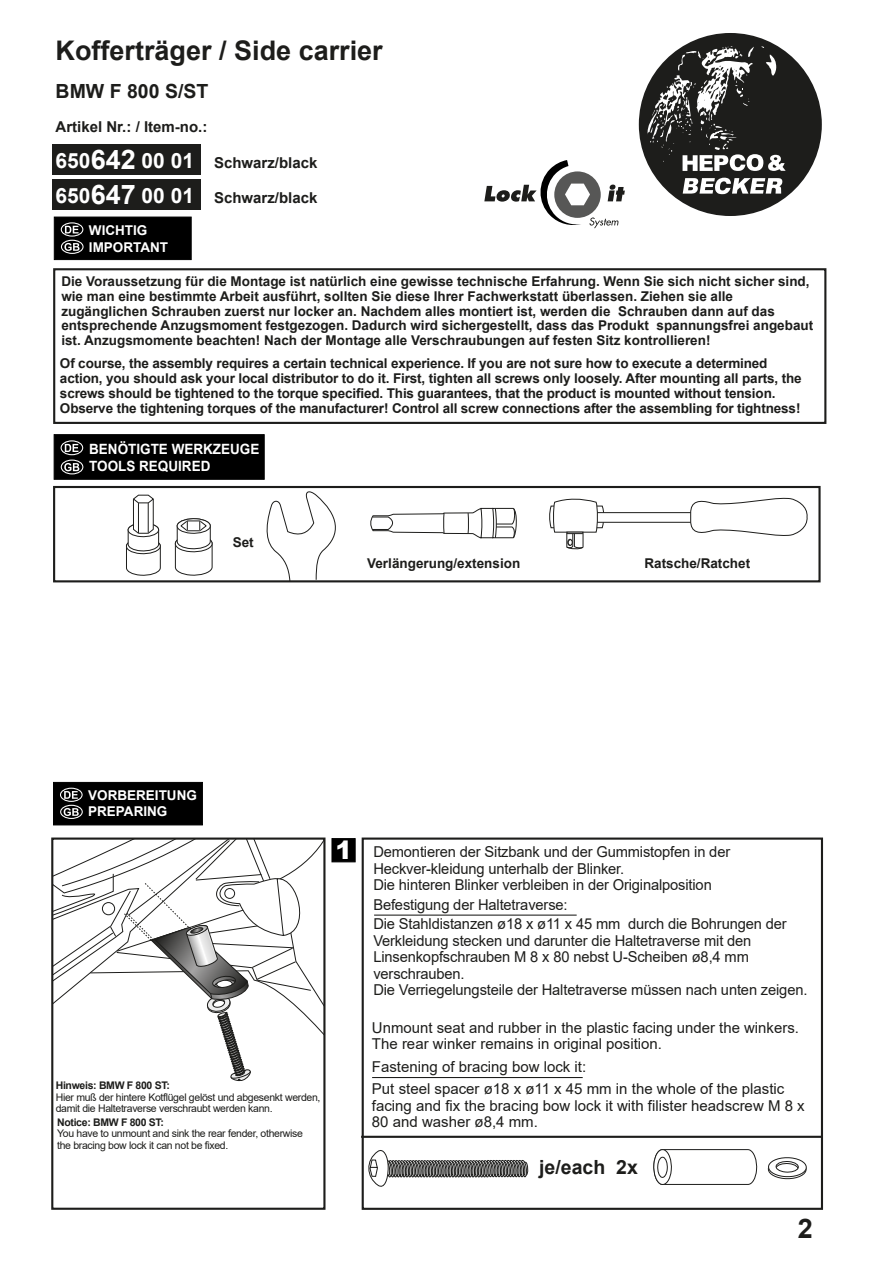
<style>
.page{position:relative;width:893px;height:1263px;background:#fff}
.page>*{position:absolute;margin:0;border:0;box-sizing:border-box;transform-origin:0 0}
.t1{font:700 27px "Arial";color:#1d1d1b}
.t2{font:700 19.5px "Arial";color:#1d1d1b}
.t3{font:15px/16.5px "Arial";letter-spacing:-.01em;color:#1d1d1b}
.t4{font:700 15px "Arial";color:#1d1d1b}
.t5{font:700 14.1px/17px "Arial";color:#fff;scale:.95 1}
.t6{font:700 13.5px/14.9px "Arial";color:#1d1d1b}
.t7{font:700 13.5px/16.2px "Arial";color:#fff}
.t8{font:10.5px/11.6px "Arial";letter-spacing:-.03em;color:#1d1d1b}
.t9{font:700 10.5px "Arial";letter-spacing:-.03em;color:#1d1d1b}
.s1{font-size:21px;color:#fff}
.s2{font-size:27px;color:#fff}
.s3{font-weight:900;font-size:25.2px;color:#fff}
</style>
<div class="page">
<div style="left:639px;top:33px;width:183px;height:183px;background:#1d1d1b;border-radius:50%"></div>
<svg style="left:683px;top:178px;width:99px;height:16px"></svg>
<svg style="left:647px;top:46px;width:139px;height:125px"></svg>
<svg style="left:54px;top:840px;width:268px;height:241px"></svg>
<div style="left:51px;top:837px;width:274px;height:373px;border:2px solid #1d1d1b"></div>
<div style="left:332px;top:838px;width:23px;height:24px;background:#000;border:1px solid #000"></div>
<hr style="left:374px;top:914px;width:203px;height:2px;background:#1d1d1b">
<svg style="left:368px;top:1150px;width:161px;height:37px"></svg>
<svg style="left:767px;top:1157px;width:40px;height:23px"></svg>
<div style="left:362px;top:837px;width:461px;height:373px;border:2px solid #1d1d1b"></div>
<svg style="left:653px;top:1149px;width:104px;height:36px"></svg>
<div style="left:52px;top:144px;width:149px;height:30px;background:#1d1d1b"></div>
<div style="left:52px;top:179px;width:149px;height:31px;background:#1d1d1b"></div>
<svg style="left:484px;top:160px;width:141px;height:68px"></svg>
<hr style="left:372px;top:1077px;width:211px;height:1px;background:#1d1d1b">
<hr style="left:361px;top:1136px;width:461px;height:2px;background:#1d1d1b">
<div style="left:53px;top:268px;width:773px;height:156px;border:2px solid #1d1d1b"></div>
<div style="left:54px;top:217px;width:137px;height:43px;background:#000"></div>
<svg style="left:65px;top:226px;width:14px;height:7px"></svg>
<div style="left:61px;top:222px;width:22px;height:15px;border:1px solid #fff;border-radius:50%"></div>
<svg style="left:64px;top:243px;width:16px;height:8px"></svg>
<div style="left:61px;top:240px;width:23px;height:14px;border:1px solid #fff;border-radius:50%"></div>
<div style="left:53px;top:782px;width:150px;height:43px;background:#000"></div>
<svg style="left:64px;top:791px;width:14px;height:8px"></svg>
<div style="left:60px;top:788px;width:23px;height:14px;border:1px solid #fff;border-radius:50%"></div>
<svg style="left:64px;top:808px;width:15px;height:8px"></svg>
<div style="left:60px;top:805px;width:23px;height:14px;border:1px solid #fff;border-radius:50%"></div>
<div style="left:53px;top:486px;width:768px;height:96px;border:2px solid #1d1d1b"></div>
<svg style="left:370px;top:507px;width:147px;height:32px"></svg>
<div style="left:593px;top:512px;width:101px;height:11px;border:1px solid #1d1d1b"></div>
<svg style="left:549px;top:498px;width:55px;height:52px"></svg>
<svg style="left:690px;top:497px;width:118px;height:39px"></svg>
<svg style="left:264px;top:491px;width:77px;height:91px"></svg>
<svg style="left:174px;top:518px;width:39px;height:58px"></svg>
<svg style="left:126px;top:494px;width:35px;height:82px"></svg>
<div style="left:54px;top:434px;width:211px;height:46px;background:#000;border:1px solid #000"></div>
<svg style="left:65px;top:444px;width:13px;height:8px"></svg>
<div style="left:61px;top:440px;width:22px;height:15px;border:1px solid #fff;border-radius:50%"></div>
<svg style="left:64px;top:463px;width:15px;height:8px"></svg>
<div style="left:61px;top:460px;width:22px;height:14px;border:1px solid #fff;border-radius:50%"></div>
<h1 class="t1" style="left:56px;top:31px;width:329px">Kofferträger / Side carrier</h1>
<h2 class="t2" style="left:56px;top:78px;width:154px">BMW F 800 S/ST</h2>
<p class="t4" style="left:56px;top:117px;width:153px">Artikel Nr.: / Item-no.:</p>
<p class="t4" style="left:56px;top:152px;width:263px"><span class="s1">650</span><span class="s2">642</span> <span class="s1">00 01</span> Schwarz/black</p>
<p class="t4" style="left:56px;top:187px;width:263px"><span class="s1">650</span><span class="s2">647</span> <span class="s1">00 01</span> Schwarz/black</p>
<p class="t7" style="left:89px;top:223px;width:81px">WICHTIG<br>IMPORTANT</p>
<p class="t6" style="left:61px;top:274px;width:753px">Die Voraussetzung für die Montage ist natürlich eine gewisse technische Erfahrung. Wenn Sie sich nicht sicher sind, wie man eine bestimmte Arbeit ausführt, sollten Sie diese Ihrer Fachwerkstatt überlassen. Ziehen sie alle zugänglichen Schrauben zuerst nur locker an. Nachdem alles montiert ist, werden die Schrauben dann auf das entsprechende Anzugsmoment festgezogen. Dadurch wird sichergestellt, dass das Produkt spannungsfrei angebaut ist. Anzugsmomente beachten! Nach der Montage alle Verschraubungen auf festen Sitz kontrollieren!</p>
<p class="t6" style="left:60px;top:356px;width:743px">Of course, the assembly requires a certain technical experience. If you are not sure how to execute a determined action, you should ask your local distributor to do it. First, tighten all screws only loosely. After mounting all parts, the screws should be tightened to the torque specified. This guarantees, that the product is mounted without tension.<br>Observe the tightening torques of the manufacturer! Control all screw connections after the assembling for tightness!</p>
<p class="t5" style="left:89px;top:440px;width:181px">BENÖTIGTE WERKZEUGE<br>TOOLS REQUIRED</p>
<p class="t6" style="left:233px;top:535px;width:23px">Set</p>
<p class="t6" style="left:367px;top:556px;width:155px">Verlängerung/extension</p>
<p class="t6" style="left:644px;top:556px;width:107px">Ratsche/Ratchet</p>
<p class="t7" style="left:88px;top:787px;width:110px">VORBEREITUNG<br>PREPARING</p>
<p class="t9" style="left:56px;top:1078px;width:116px">Hinweis: BMW F 800 ST:</p>
<p class="t8" style="left:56px;top:1091px;width:266px">Hier muß der hintere Kotflügel gelöst und abgesenkt werden, damit die Haltetraverse verschraubt werden kann.</p>
<p class="t3" style="left:373px;top:843px;width:358px;text-indent:-38px"><span class="s3">1</span> Demontieren der Sitzbank und der Gummistopfen in der<br>Heckver-kleidung unterhalb der Blinker.<br>Die hinteren Blinker verbleiben in der Originalposition</p>
<p class="t3" style="left:373px;top:894px;width:415px;line-height:19.5px">Befestigung der Haltetraverse:<br>Die Stahldistanzen ø18 x ø11 x 45 mm durch die Bohrungen der</p>
<p class="t3" style="left:373px;top:932px;width:436px">Verkleidung stecken und darunter die Haltetraverse mit den Linsenkopfschrauben M 8 x 80 nebst U-Scheiben ø8,4 mm verschrauben.<br>Die Verriegelungsteile der Haltetraverse müssen nach unten zeigen.</p>
<p class="t3" style="left:372px;top:1019px;width:428px">Unmount seat and rubber in the plastic facing under the winkers.<br>The rear winker remains in original position.</p>
<p class="t3" style="left:372px;top:1055px;width:414px;line-height:22.5px">Fastening of bracing bow lock it:<br>Put steel spacer ø18 x ø11 x 45 mm in the whole of the plastic</p>
<p class="t3" style="left:372px;top:1097px;width:434px">facing and fix the bracing bow lock it with filister headscrew M 8 x</p>
<p class="t9" style="left:57px;top:1115px;width:108px">Notice: BMW F 800 ST:</p>
<p class="t3" style="left:372px;top:1114px;width:167px">80 and washer ø8,4 mm.</p>
<p class="t8" style="left:57px;top:1128px;width:247px">You have to unmount and sink the rear fender, otherwise the bracing bow lock it can not be fixed.</p>
<h2 class="t2" style="left:539px;top:1153px;width:100px">je/each 2x</h2>
<h1 class="t1" style="left:798px;top:1210px;width:17px">2</h1>
</div>
